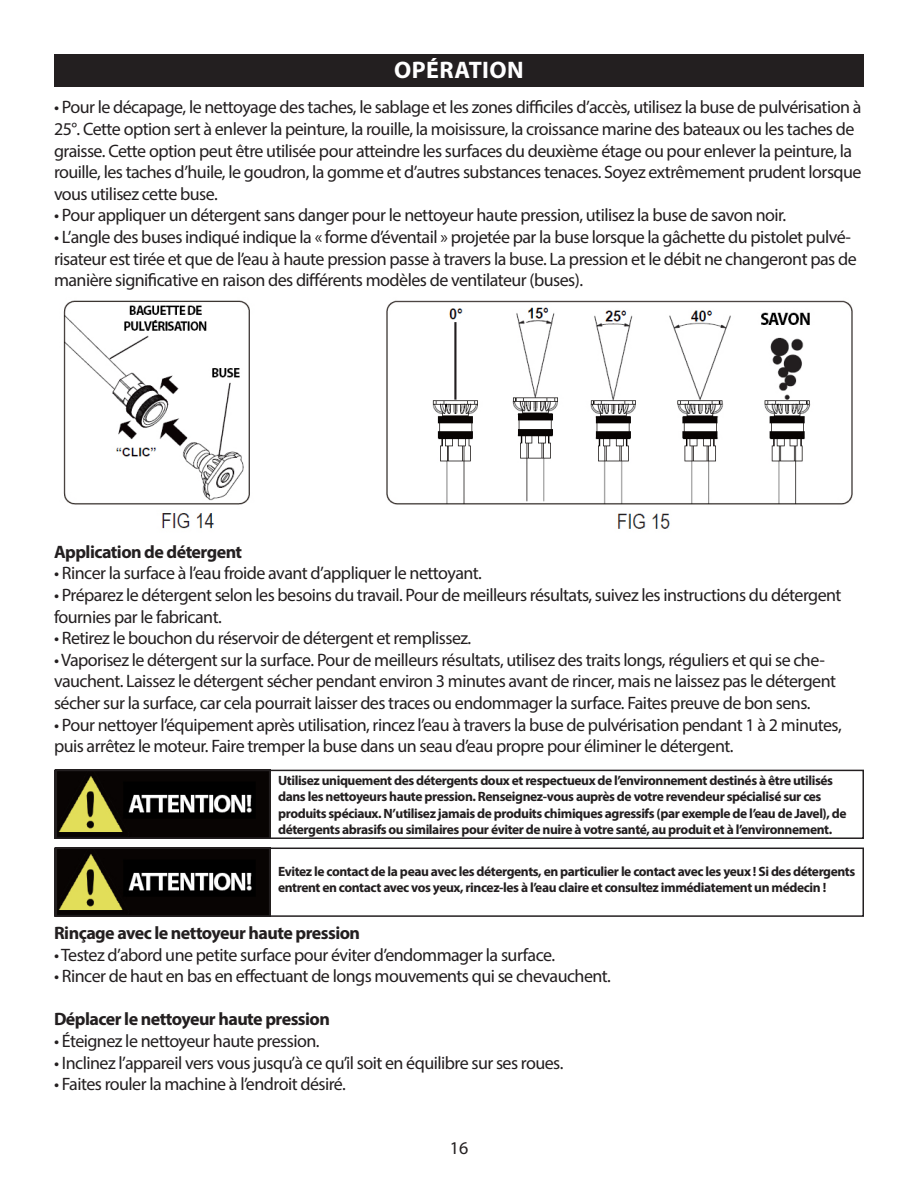
<style>
.page{position:relative;width:918px;height:1188px;background:#fff}
.page>*{position:absolute;margin:0;border:0;box-sizing:border-box;transform-origin:0 0}
.t1{font:700 24px "Myriad Pro";letter-spacing:.02em;color:#fff}
.t2{font:18px/21.6px "Myriad Pro";letter-spacing:-.03em;color:#231f20}
.t3{font:700 18px "Myriad Pro";letter-spacing:-.03em;color:#231f20}
.t4{font:700 13.5px/16.2px "Myriad Pro";letter-spacing:-.03em;color:#231f20}
</style>
<div class="page">
<div style="left:54px;top:54px;width:810px;height:33px;background:#231f20"></div>
<img style="left:63px;top:300px;width:790px;height:229px">
<img style="left:57px;top:773px;width:213px;height:63px">
<img style="left:57px;top:851px;width:213px;height:63px">
<div style="left:54px;top:770px;width:810px;height:69px;border:2px solid #231f20"></div>
<div style="left:54px;top:848px;width:810px;height:69px;border:2px solid #231f20"></div>
<p class="t1" style="left:394px;top:55px;width:131px">OPÉRATION</p>
<p class="t2" style="left:54px;top:96px;width:809px">• Pour le décapage, le nettoyage des taches, le sablage et les zones difficiles d’accès, utilisez la buse de pulvérisation à 25°. Cette option sert à enlever la peinture, la rouille, la moisissure, la croissance marine des bateaux ou les taches de graisse. Cette option peut être utilisée pour atteindre les surfaces du deuxième étage ou pour enlever la peinture, la rouille, les taches d’huile, le goudron, la gomme et d’autres substances tenaces. Soyez extrêmement prudent lorsque vous utilisez cette buse.</p>
<p class="t2" style="left:54px;top:204px;width:734px">• Pour appliquer un détergent sans danger pour le nettoyeur haute pression, utilisez la buse de savon noir.</p>
<p class="t2" style="left:54px;top:226px;width:804px">• L’angle des buses indiqué indique la « forme d’éventail » projetée par la buse lorsque la gâchette du pistolet pulvé&shy;risateur est tirée et que de l’eau à haute pression passe à travers la buse. La pression et le débit ne changeront pas de manière significative en raison des différents modèles de ventilateur (buses).</p>
<p class="t3" style="left:54px;top:540px;width:190px">Application de détergent</p>
<p class="t2" style="left:54px;top:562px;width:429px">• Rincer la surface à l’eau froide avant d’appliquer le nettoyant.</p>
<p class="t2" style="left:54px;top:584px;width:789px">• Préparez le détergent selon les besoins du travail. Pour de meilleurs résultats, suivez les instructions du détergent fournies par le fabricant.</p>
<p class="t2" style="left:54px;top:627px;width:419px">• Retirez le bouchon du réservoir de détergent et remplissez.</p>
<p class="t2" style="left:54px;top:649px;width:784px">• Vaporisez le détergent sur la surface. Pour de meilleurs résultats, utilisez des traits longs, réguliers et qui se che&shy;vauchent. Laissez le détergent sécher pendant environ 3 minutes avant de rincer, mais ne laissez pas le détergent sécher sur la surface, car cela pourrait laisser des traces ou endommager la surface. Faites preuve de bon sens.</p>
<p class="t2" style="left:54px;top:713px;width:789px">• Pour nettoyer l’équipement après utilisation, rincez l’eau à travers la buse de pulvérisation pendant 1 à 2 minutes, puis arrêtez le moteur. Faire tremper la buse dans un seau d’eau propre pour éliminer le détergent.</p>
<p class="t4" style="left:278px;top:772px;width:570px">Utilisez uniquement des détergents doux et respectueux de l’environnement destinés à être utilisés dans les nettoyeurs haute pression. Renseignez-vous auprès de votre revendeur spécialisé sur ces produits spéciaux. N’utilisez jamais de produits chimiques agressifs (par exemple de l’eau de Javel), de détergents abrasifs ou similaires pour éviter de nuire à votre santé, au produit et à l’environnement.</p>
<p class="t4" style="left:278px;top:863px;width:579px">Evitez le contact de la peau avec les détergents, en particulier le contact avec les yeux ! Si des détergents entrent en contact avec vos yeux, rincez-les à l’eau claire et consultez immédiatement un médecin !</p>
<p class="t3" style="left:54px;top:921px;width:308px">Rinçage avec le nettoyeur haute pression</p>
<p class="t2" style="left:54px;top:943px;width:503px">• Testez d’abord une petite surface pour éviter d’endommager la surface.</p>
<p class="t2" style="left:54px;top:965px;width:559px">• Rincer de haut en bas en effectuant de longs mouvements qui se chevauchent.</p>
<p class="t3" style="left:54px;top:1008px;width:278px">Déplacer le nettoyeur haute pression</p>
<p class="t2" style="left:54px;top:1030px;width:267px">• Éteignez le nettoyeur haute pression.</p>
<p class="t2" style="left:54px;top:1051px;width:511px">• Inclinez l’appareil vers vous jusqu’à ce qu’il soit en équilibre sur ses roues.</p>
<p class="t2" style="left:54px;top:1073px;width:293px">• Faites rouler la machine à l’endroit désiré.</p>
<p class="t2" style="left:450px;top:1137px;width:20px">16</p>
</div>
